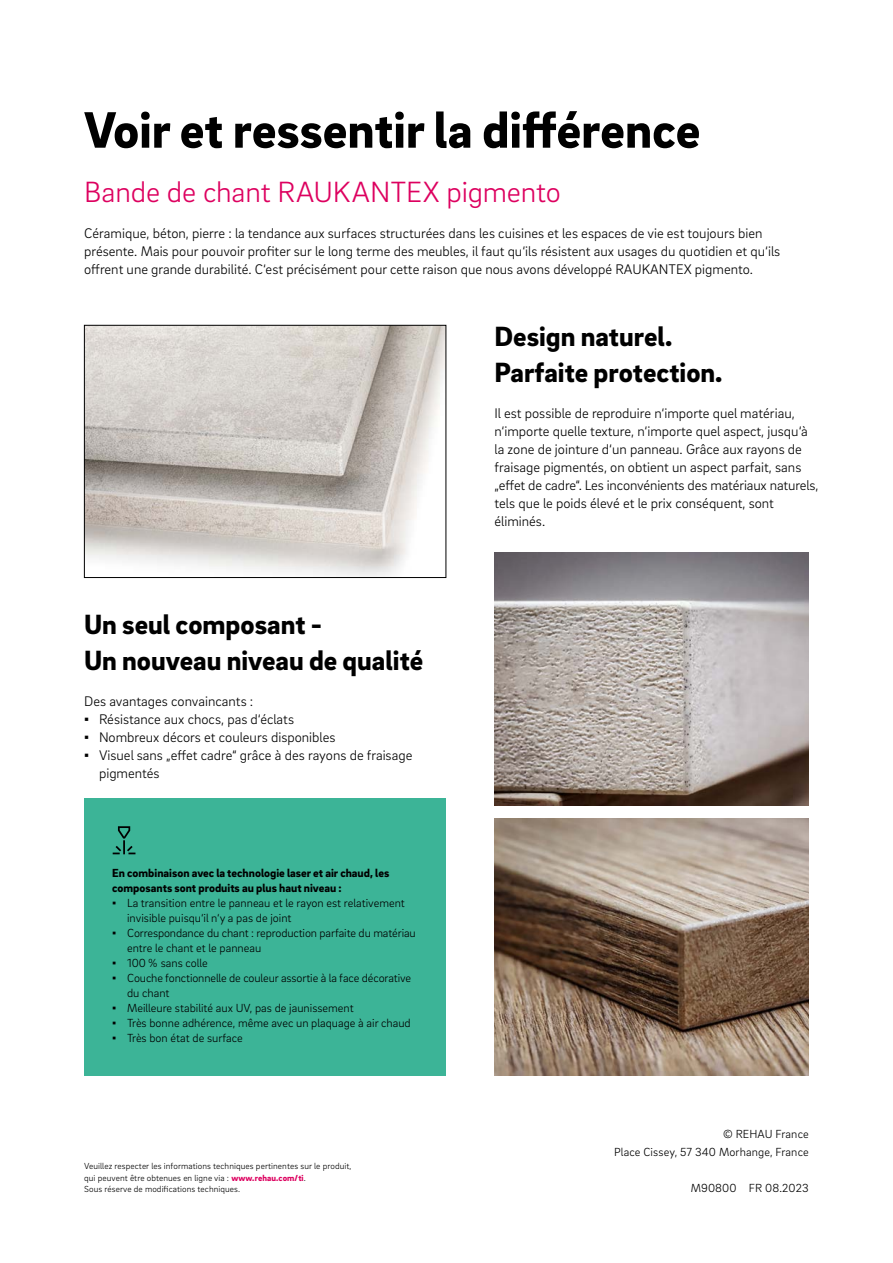
<style>
.page{position:relative;width:893px;height:1263px;background:#fff}
.page>*{position:absolute;margin:0;border:0;box-sizing:border-box;transform-origin:0 0}
._01__Headline_-_35pt{font:900 52.5px "Brix Sans";color:#000}
._11__Highlighter_-_2{font:300 30px "Brix Sans";letter-spacing:-.005em;color:#dd005f}
._06__Subhead_-_19pt{font:900 28.5px/36px "Brix Sans";color:#000}
._16__Body_text_-_9_5{font:300 14.25px/18px "Brix Sans";color:#000}
._33__Contact_info{font:300 12px/15px "Brix Sans";color:#000}
._42__Info_box_-_head{font:900 12px/15px "Brix Sans";color:#000}
._34__Legal_notes_-_6{font:300 9px/11.2px "Brix Sans";letter-spacing:.01em;color:#000}
.s1{font-family:"Arial";font-weight:400}
.s2{font-weight:900;color:#dd005f}
</style>
<div class="page">
<div style="left:84px;top:798px;width:362px;height:278px;background:#3cb497"></div>
<svg style="left:113px;top:826px;width:22px;height:28px"></svg>
<img style="left:86px;top:327px;width:358px;height:249px">
<div style="left:84px;top:325px;width:362px;height:253px;border:1px solid #000"></div>
<img style="left:494px;top:553px;width:315px;height:252px">
<img style="left:494px;top:819px;width:315px;height:257px">
<p class="_01__Headline_-_35pt" style="left:84px;top:95px;width:618px">Voir et ressentir la différence</p>
<p class="_11__Highlighter_-_2" style="left:84px;top:172px;width:478px">Bande de chant RAUKANTEX pigmento</p>
<p class="_16__Body_text_-_9_5" style="left:84px;top:223px;width:698px">Céramique, béton, pierre : la tendance aux surfaces structurées dans les cuisines et les espaces de vie est toujours bien présente. Mais pour pouvoir profiter sur le long terme des meubles, il faut qu‘ils résistent aux usages du quotidien et qu‘ils offrent une grande durabilité. C‘est précisément pour cette raison que nous avons développé RAUKANTEX pigmento.</p>
<p class="_06__Subhead_-_19pt" style="left:494px;top:317px;width:230px">Design naturel.<br>Parfaite protection.</p>
<p class="_06__Subhead_-_19pt" style="left:84px;top:605px;width:341px">Un seul composant -<br>Un nouveau niveau de qualité</p>
<p class="_16__Body_text_-_9_5" style="left:84px;top:691px;width:171px">Des avantages convaincants :</p>
<p class="_16__Body_text_-_9_5" style="left:84px;top:709px;width:211px"><span class="s1">▪</span> Résistance aux chocs, pas d‘éclats</p>
<p class="_16__Body_text_-_9_5" style="left:84px;top:727px;width:253px"><span class="s1">▪</span> Nombreux décors et couleurs disponibles</p>
<p class="_16__Body_text_-_9_5" style="left:99px;top:745px;width:315px;text-indent:-15px"><span class="s1">▪</span> Visuel sans „effet cadre“ grâce à des rayons de fraisage pigmentés</p>
<p class="_42__Info_box_-_head" style="left:112px;top:865px;width:279px">En combinaison avec la technologie laser et air chaud, les composants sont produits au plus haut niveau :</p>
<p class="_33__Contact_info" style="left:127px;top:895px;width:279px;text-indent:-15px"><span class="s1">▪</span> La transition entre le panneau et le rayon est relativement invisible puisqu‘il n‘y a pas de joint</p>
<p class="_33__Contact_info" style="left:127px;top:925px;width:290px;text-indent:-15px"><span class="s1">▪</span> Correspondance du chant : reproduction parfaite du matériau entre le chant et le panneau</p>
<p class="_33__Contact_info" style="left:112px;top:955px;width:97px"><span class="s1">▪</span> 100 % sans colle</p>
<p class="_33__Contact_info" style="left:127px;top:970px;width:285px;text-indent:-15px"><span class="s1">▪</span> Couche fonctionnelle de couleur assortie à la face décorative du chant</p>
<p class="_33__Contact_info" style="left:112px;top:1000px;width:243px"><span class="s1">▪</span> Meilleure stabilité aux UV, pas de jaunissement</p>
<p class="_33__Contact_info" style="left:112px;top:1015px;width:300px"><span class="s1">▪</span> Très bonne adhérence, même avec un plaquage à air chaud</p>
<p class="_33__Contact_info" style="left:112px;top:1030px;width:132px"><span class="s1">▪</span> Très bon état de surface</p>
<p class="_34__Legal_notes_-_6" style="left:84px;top:1160px;width:269px">Veuillez respecter les informations techniques pertinentes sur le produit, qui peuvent être obtenues en ligne via : <span class="s2">www.rehau.com/ti</span>.<br>Sous réserve de modifications techniques.</p>
<p class="_16__Body_text_-_9_5" style="left:494px;top:403px;width:325px">Il est possible de reproduire n‘importe quel matériau, n‘importe quelle texture, n‘importe quel aspect, jusqu‘à la zone de jointure d‘un panneau. Grâce aux rayons de fraisage pigmentés, on obtient un aspect parfait, sans „effet de cadre“. Les inconvénients des matériaux naturels, tels que le poids élevé et le prix conséquent, sont éliminés.</p>
<p class="_33__Contact_info" style="left:723px;top:1126px;width:87px">© REHAU France</p>
<p class="_33__Contact_info" style="left:614px;top:1144px;width:196px">Place Cissey, 57 340 Morhange, France</p>
<p class="_33__Contact_info" style="left:691px;top:1180px;width:120px">M90800 FR 08.2023</p>
</div>
